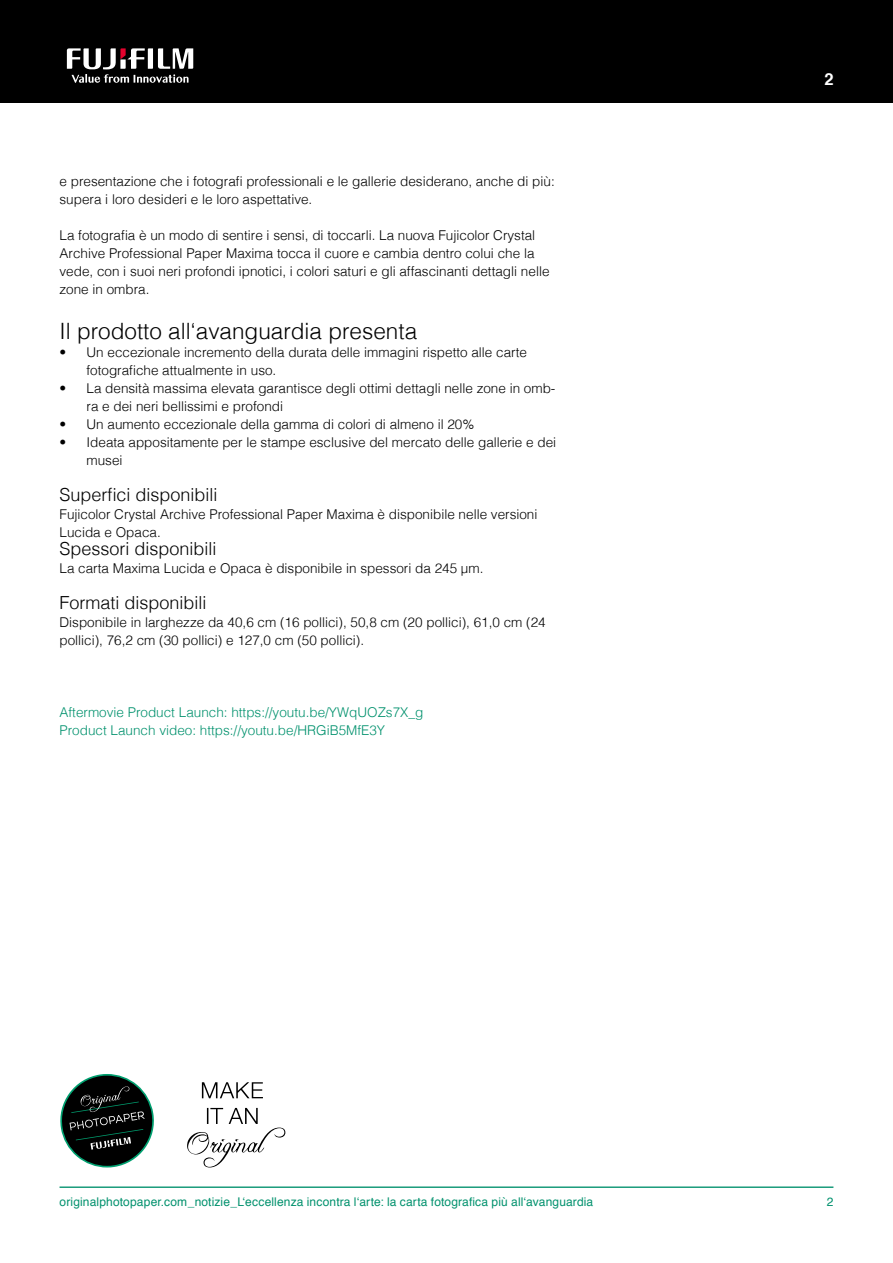
<style>
.page{position:relative;width:893px;height:1263px;background:#fff}
.page>*{position:absolute;margin:0;border:0;box-sizing:border-box;transform-origin:0 0}
.t1{font:300 22.5px "Helvetica";color:#000}
.t2{font:300 18px "Helvetica";color:#000}
.t3{font:700 16.5px "Helvetica";color:#fff}
.t4{font:300 13.5px/18px "Helvetica";color:#000}
.t5{font:300 13.5px/18px "Helvetica";color:#01916d}
.t6{font:12px "Helvetica";letter-spacing:.01em;color:#01916d}
</style>
<div class="page">
<div style="left:0;top:0;width:893px;height:102px;background:#000"></div>
<svg style="left:67px;top:48px;width:126px;height:35px"></svg>
<svg style="left:60px;top:1074px;width:94px;height:94px"></svg>
<svg style="left:202px;top:1082px;width:61px;height:16px"></svg>
<svg style="left:187px;top:1108px;width:98px;height:59px"></svg>
<hr style="left:60px;top:1186px;width:773px;height:2px;background:#01916d">
<p class="t4" style="left:60px;top:171px;width:497px">e presentazione che i fotografi professionali e le gallerie desiderano, anche di più: supera i loro desideri e le loro aspettative.</p>
<p class="t4" style="left:60px;top:225px;width:491px">La fotografia è un modo di sentire i sensi, di toccarli. La nuova Fujicolor Crystal Archive Professional Paper Maxima tocca il cuore e cambia dentro colui che la vede, con i suoi neri profondi ipnotici, i colori saturi e gli affascinanti dettagli nelle zone in ombra.</p>
<h1 class="t1" style="left:60px;top:312px;width:359px">Il prodotto all‘avanguardia presenta</h1>
<p class="t4" style="left:87px;top:342px;width:442px;text-indent:-27px">• Un eccezionale incremento della durata delle immagini rispetto alle carte fotografiche attualmente in uso.</p>
<p class="t4" style="left:87px;top:378px;width:470px;text-indent:-27px">• La densità massima elevata garantisce degli ottimi dettagli nelle zone in omb&shy;ra e dei neri bellissimi e profondi</p>
<p class="t4" style="left:60px;top:414px;width:416px">• Un aumento eccezionale della gamma di colori di almeno il 20%</p>
<p class="t4" style="left:87px;top:432px;width:471px;text-indent:-27px">• Ideata appositamente per le stampe esclusive del mercato delle gallerie e dei musei</p>
<h2 class="t2" style="left:60px;top:479px;width:160px">Superfici disponibili</h2>
<p class="t4" style="left:60px;top:504px;width:479px">Fujicolor Crystal Archive Professional Paper Maxima è disponibile nelle versioni<br>Lucida e Opaca.</p>
<h2 class="t2" style="left:60px;top:533px;width:158px">Spessori disponibili</h2>
<p class="t4" style="left:60px;top:558px;width:425px">La carta Maxima Lucida e Opaca è disponibile in spessori da 245 μm.</p>
<h2 class="t2" style="left:60px;top:587px;width:149px">Formati disponibili</h2>
<p class="t4" style="left:60px;top:612px;width:488px">Disponibile in larghezze da 40,6 cm (16 pollici), 50,8 cm (20 pollici), 61,0 cm (24 pollici), 76,2 cm (30 pollici) e 127,0 cm (50 pollici).</p>
<p class="t5" style="left:60px;top:702px;width:365px">Aftermovie Product Launch: https://youtu.be/YWqUOZs7X_g<br>Product Launch video: https://youtu.be/HRGiB5MfE3Y</p>
<p class="t6" style="left:60px;top:1192px;width:535px">originalphotopaper.com_notizie_L‘eccellenza incontra l‘arte: la carta fotografica più all‘avanguardia</p>
<p class="t3" style="left:825px;top:66px;width:11px">2</p>
<p class="t6" style="left:827px;top:1192px;width:8px">2</p>
</div>
